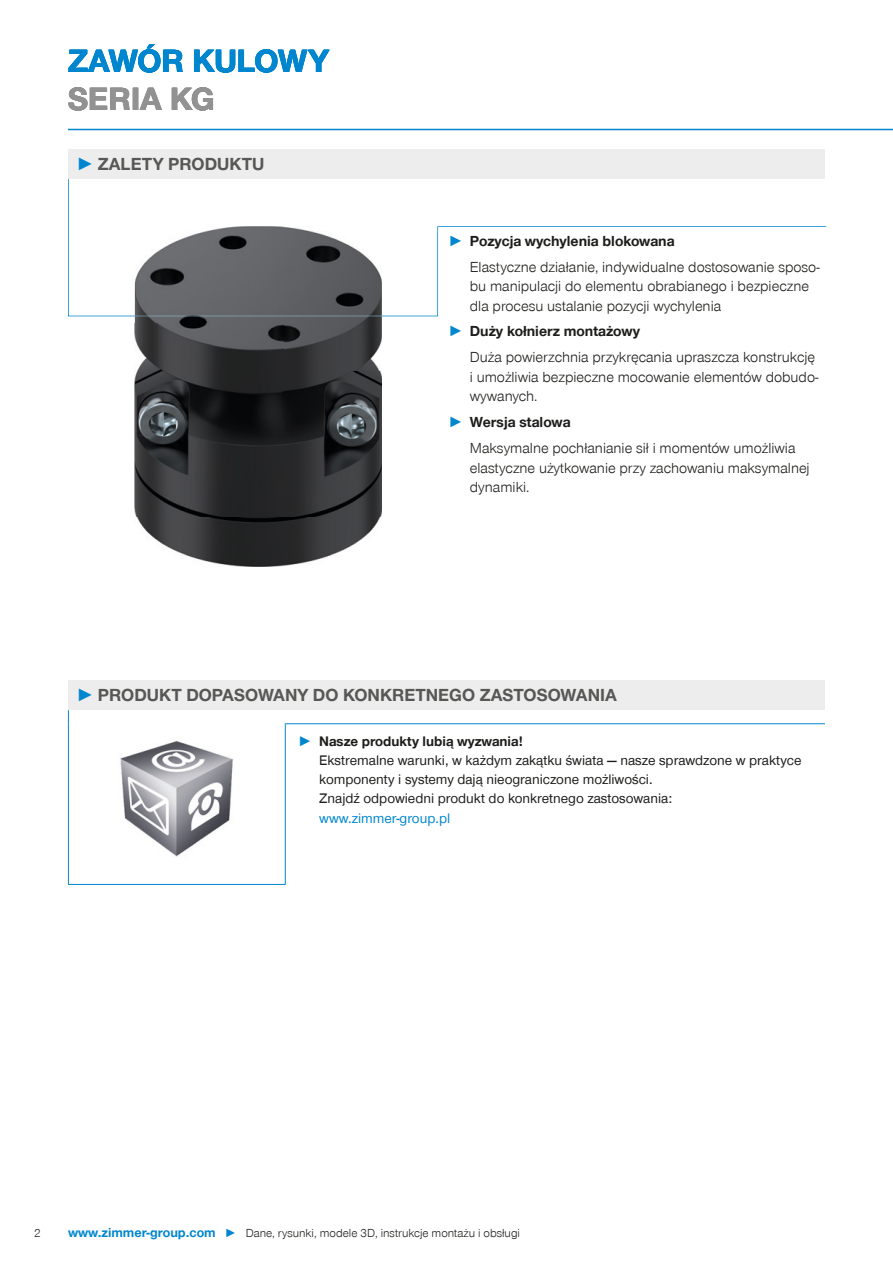
<style>
.page{position:relative;width:893px;height:1263px;background:#fff}
.page>*{position:absolute;margin:0;border:0;box-sizing:border-box;transform-origin:0 0}
.t1{font:700 33px "Zimmer Group Sans Global";color:#0086ce}
.t2{font:700 33px "Zimmer Group Sans Global";color:#939292}
.t3{font:700 18px "Zimmer Group Sans Global";color:#575756}
.t4{font:300 15px/25.8px "Zimmer Group Sans Global";color:#1d1d1b}
.t5{font:14.25px/19.2px "Zimmer Group Sans Global";color:#1d1d1b}
.t6{font:14.25px "Zimmer Group Sans Global";color:#0086ce}
.t7{font:300 12px "Zimmer Group Sans Global";color:#1d1d1b}
.s1{font-family:"Zimmer Group Sans";color:#0086ce}
.s2{font-family:"Zimmer Group Sans";font-weight:700;color:#0086ce}
.s3{font-weight:700}
.s4{font-weight:700;font-size:13.5px;color:#0086ce}
.s5{color:#0086ce}
</style>
<div class="page">
<svg style="left:68px;top:179px;width:758px;height:137px"></svg>
<img style="left:135px;top:226px;width:247px;height:340px">
<img style="left:135px;top:316px;width:247px;height:1px">
<hr style="left:68px;top:129px;width:825px;height:1px;background:#0086ce">
<div style="left:68px;top:149px;width:757px;height:30px;background:#ededed"></div>
<div style="left:68px;top:680px;width:757px;height:30px;background:#ededed"></div>
<svg style="left:68px;top:710px;width:1px;height:14px"></svg>
<hr style="left:68px;top:724px;width:1px;height:160px;background:#0086ce">
<hr style="left:68px;top:884px;width:218px;height:1px;background:#0086ce">
<hr style="left:285px;top:723px;width:540px;height:1px;background:#0086ce">
<hr style="left:285px;top:724px;width:1px;height:160px;background:#0086ce">
<img style="left:120px;top:740px;width:113px;height:117px">
<h1 class="t1" style="left:68px;top:42px;width:262px">ZAWÓR KULOWY</h1>
<h1 class="t2" style="left:68px;top:79px;width:148px">SERIA KG</h1>
<p class="t3" style="left:77px;top:153px;width:189px"><span class="s1">►</span> ZALETY PRODUKTU</p>
<p class="t4" style="left:470px;top:228px;width:351px;text-indent:-21px"><span class="s2">►</span> <span class="s3">Pozycja wychylenia blokowana<br></span>Elastyczne działanie, indywidualne dostosowanie sposo-</p>
<p class="t4" style="left:470px;top:276px;width:341px;line-height:19.5px">bu manipulacji do elementu obrabianego i bezpieczne dla procesu ustalanie pozycji wychylenia</p>
<p class="t4" style="left:470px;top:318px;width:347px;text-indent:-21px"><span class="s2">►</span> <span class="s3">Duży kołnierz montażowy<br></span>Duża powierzchnia przykręcania upraszcza konstrukcję</p>
<p class="t4" style="left:470px;top:367px;width:350px;line-height:19.5px">i umożliwia bezpieczne mocowanie elementów dobudo&shy;wywanych.</p>
<p class="t4" style="left:470px;top:409px;width:327px;text-indent:-21px"><span class="s2">►</span> <span class="s3">Wersja stalowa<br></span>Maksymalne pochłanianie sił i momentów umożliwia</p>
<p class="t4" style="left:470px;top:458px;width:341px;line-height:19.5px">elastyczne użytkowanie przy zachowaniu maksymalnej dynamiki.</p>
<p class="t3" style="left:77px;top:684px;width:542px"><span class="s1">►</span> PRODUKT DOPASOWANY DO KONKRETNEGO ZASTOSOWANIA</p>
<p class="t5" style="left:319px;top:731px;width:484px;text-indent:-21px"><span class="s2">►</span> <span class="s3">Nasze produkty lubią wyzwania!<br></span>Ekstremalne warunki, w każdym zakątku świata — nasze sprawdzone w praktyce komponenty i systemy dają nieograniczone możliwości.<br>Znajdź odpowiedni produkt do konkretnego zastosowania:</p>
<p class="t6" style="left:319px;top:809px;width:132px">www.zimmer-group.pl</p>
<p class="t7" style="left:34px;top:1226px;width:8px">2</p>
<p class="t7" style="left:68px;top:1226px;width:454px"><span class="s4">www.zimmer-group.com</span> <span class="s5">►</span> Dane, rysunki, modele 3D, instrukcje montażu i obsługi</p>
</div>
